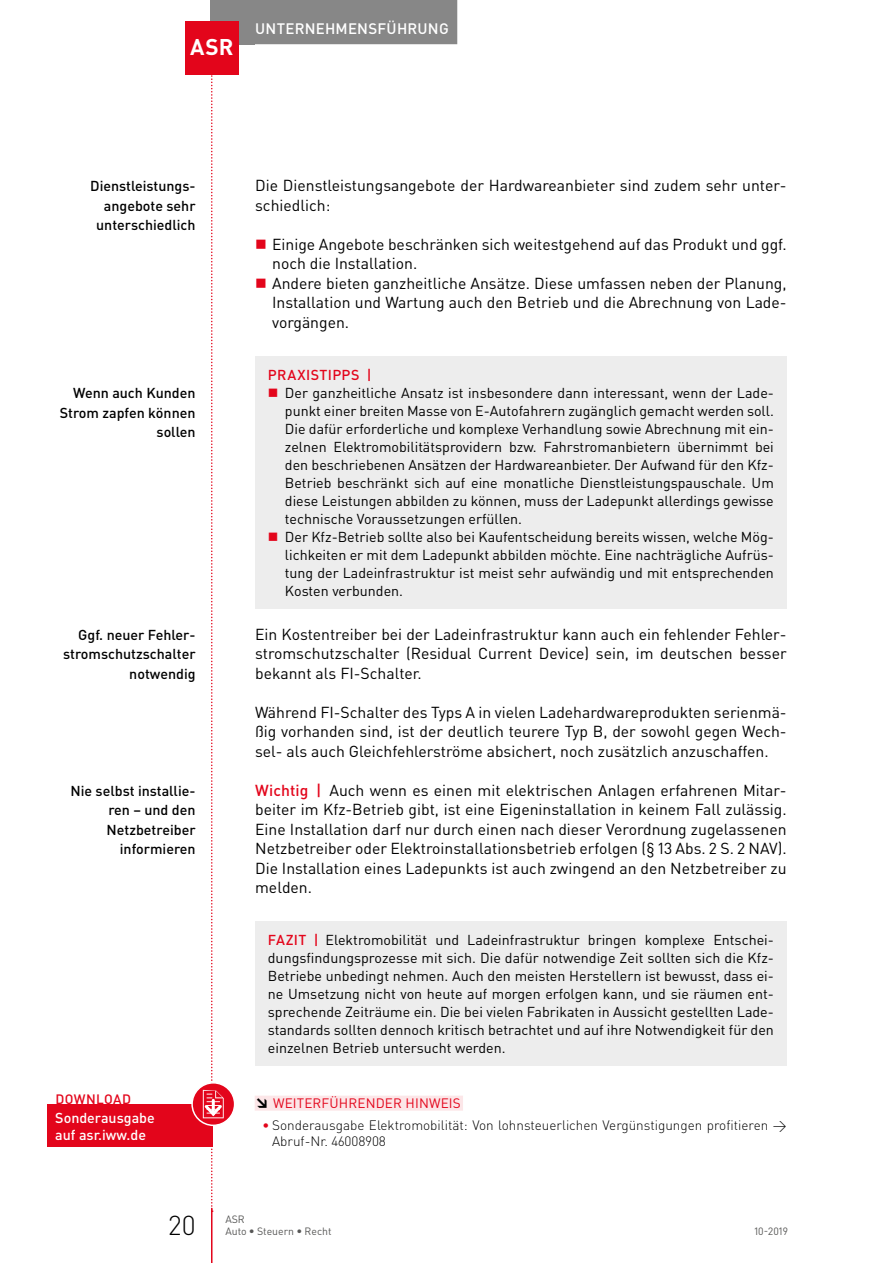
<style>
.page{position:relative;width:893px;height:1263px;background:#fff}
.page>*{position:absolute;margin:0;border:0;box-sizing:border-box;transform-origin:0 0}
.t1{font:300 27px "DIN Pro";color:#000}
.t2{font:700 22.5px "DIN Pro";color:#fff}
.t3{font:15.75px/19.5px "DIN Pro";color:#000;text-align:justify}
.t4{font:500 15px "DIN Pro";letter-spacing:.015em;color:#fff}
.t5{font:14.25px/18px "DIN Pro";color:#000}
.t6{font:500 14.25px/19.5px "DIN Pro";color:#000;text-align:right}
.t7{font:500 14.25px/17.2px "DIN Pro";color:#fff}
.t8{font:500 14.25px "DIN Pro";letter-spacing:.03em;color:#e3051b}
.t9{font:300 13.5px/15.8px "DIN Pro";color:#000}
.t10{font:13.5px "DIN Pro";letter-spacing:.01em;color:#e3051b}
.t11{font:500 13.5px "DIN Pro";letter-spacing:.025em;color:#e3051b}
.t12{font:10.5px/12.8px "DIN Pro";color:#575756}
.s1{font-weight:500;color:#e3051b}
.s2{font-weight:900;color:#000}
.s3{font-family:"DIN Mittelschrift Std"}
</style>
<div class="page">
<div style="left:210px;top:0;width:45px;height:44px;background:#878787"></div>
<hr style="left:211px;top:1208px;width:1px;height:55px;background:#e3051b">
<div style="left:247px;top:0;width:210px;height:44px;background:#878787"></div>
<div style="left:185px;top:21px;width:54px;height:53px;background:#e3051b"></div>
<div style="left:255px;top:1096px;width:208px;height:15px;background:#fce6e8"></div>
<div style="left:255px;top:356px;width:532px;height:252px;background:#ededed"></div>
<div style="left:255px;top:921px;width:532px;height:145px;background:#ededed"></div>
<div style="left:47px;top:1104px;width:166px;height:43px;background:#e3051b"></div>
<div style="left:192px;top:1083px;width:43px;height:42px;background:#e3051b;border-radius:50%"></div>
<div style="left:191px;top:1082px;width:44px;height:44px;border:2px solid #fff;border-radius:50%"></div>
<svg style="left:202px;top:74px;width:23px;height:1138px"></svg>
<h2 class="t2" style="left:190px;top:32px;width:45px">ASR</h2>
<p class="t4" style="left:255px;top:18px;width:195px">Unternehmensführu ng</p>
<p class="t6" style="left:90px;top:176px;width:107px">Dienstleistungs&shy;angebote sehr unterschiedlich</p>
<p class="t6" style="left:60px;top:383px;width:137px">Wenn auch Kunden<br>Strom zapfen können sollen</p>
<p class="t6" style="left:63px;top:624px;width:134px">Ggf. neuer Fehler&shy;stromschutzschalter notwendig</p>
<p class="t6" style="left:70px;top:780px;width:127px">N ie selbst installie&shy;ren – und den<br>Netzbetreiber informieren</p>
<p class="t11" style="left:55px;top:1090px;width:77px">DOWN LOAD</p>
<p class="t7" style="left:55px;top:1108px;width:101px">Sonderausgabe auf asr.iww.de</p>
<p class="t3" style="left:255px;top:175px;width:533px">Die Dienstleistungsangebote der Hardwareanbieter sind zudem sehr unter&shy;schiedlich:</p>
<p class="t3" style="left:272px;top:234px;width:516px;text-align:left">Einige Angebote beschränken sich weitestgehend auf das Produkt und ggf. noch die Installation.<br>Andere bieten ganzheitliche Ansätze. Diese umfassen neben der Planung, Installation und Wartung auch den Betrieb und die Abrechnung von Lade&shy;vorgängen.</p>
<p class="t8" style="left:268px;top:365px;width:105px">PRAXISTIPPS |</p>
<p class="t5" style="left:285px;top:383px;width:491px">Der ganzheitliche Ansatz ist insbesondere dann interessant, wenn der Lade&shy;punkt einer breiten Masse von E-Autofahrern zugänglich gemacht werden soll.<br>Die dafür erforderliche und komplexe Verhandlung sowie Abrechnung mit ein&shy;zelnen Elektromobilitätsprovidern bzw. Fahrstromanbietern übernimmt bei den beschriebenen Ansätzen der Hardwareanbieter. Der Aufwand für den Kfz-Betrieb beschränkt sich auf eine monatliche Dienstleistungspauschale. Um diese Leistungen abbilden zu können, muss der Ladepunkt allerdings gewisse technische Voraussetzungen erfüllen.<br>Der Kfz-Betrieb sollte also bei Kaufentscheidung bereits wissen, welche Mög&shy;lichkeiten er mit dem Ladepunkt abbilden möchte. Eine nachträgliche Aufrüs&shy;tung der Ladeinfrastruktur ist meist sehr aufwändig und mit entsprechenden Kosten verbunden.</p>
<p class="t3" style="left:255px;top:624px;width:533px">Ein Kostentreiber bei der Ladeinfrastruktur kann auch ein fehlender Fehler&shy;stromschutzschalter (Residual Current Device) sein, im deutschen besser bekannt als FI-Schalter.</p>
<p class="t3" style="left:255px;top:702px;width:533px">Während FI-Schalter des Typs A in vielen Ladehardwareprodukten serienmä&shy;ßig vorhanden sind, ist der deutlich teurere Typ B, der sowohl gegen Wech&shy;sel- als auch Gleichfehlerströme absichert, noch zusätzlich anzuschaffen.</p>
<p class="t3" style="left:255px;top:780px;width:533px"><span class="s1">Wichtig |</span> Auch wenn es einen mit elektrischen Anlagen erfahrenen Mitar&shy;beiter im Kfz-Betrieb gibt, ist eine Eigeninstallation in keinem Fall zulässig.<br>Eine Installation darf nur durch einen nach dieser Verordnung zugelassenen Netzbetreiber oder Elektroinstallationsbetrieb erfolgen (§ 13 Abs. 2 S. 2 NAV).<br>Die Installation eines Ladepunkts ist auch zwingend an den Netzbetreiber zu melden.</p>
<p class="t5" style="left:268px;top:930px;width:508px;text-align:justify"><span class="s1">FAZIT |</span> Elektromobilität und Ladeinfrastruktur bringen komplexe Entschei&shy;dungsfindungsprozesse mit sich. Die dafür notwendige Zeit sollten sich die Kfz-Betriebe unbedingt nehmen. Auch den meisten Herstellern ist bewusst, dass ei&shy;ne Umsetzung nicht von heute auf morgen erfolgen kann, und sie räumen ent&shy;sprechende Zeiträume ein. Die bei vielen Fabrikaten in Aussicht gestellten Lade&shy;standards sollten dennoch kritisch betrachtet und auf ihre Notwendigkeit für den einzelnen Betrieb untersucht werden.</p>
<p class="t10" style="left:255px;top:1094px;width:207px"><span class="s2">↘</span> WEITERFÜHRENDER HINWEIS</p>
<p class="t9" style="left:272px;top:1117px;width:516px;text-indent:-10px"><span class="s1">•</span> Sonderausgabe Elektromobilität: Von lohnsteuerlichen Vergünstigungen profitieren →<br>Abruf-Nr. 46008908</p>
<h1 class="t1" style="left:169px;top:1207px;width:28px">20</h1>
<p class="t12" style="left:225px;top:1212px;width:108px">ASR<br>Auto <span class="s3">•</span> Steuern <span class="s3">•</span> Recht</p>
<p class="t12" style="left:754px;top:1225px;width:35px">10-2019</p>
</div>
